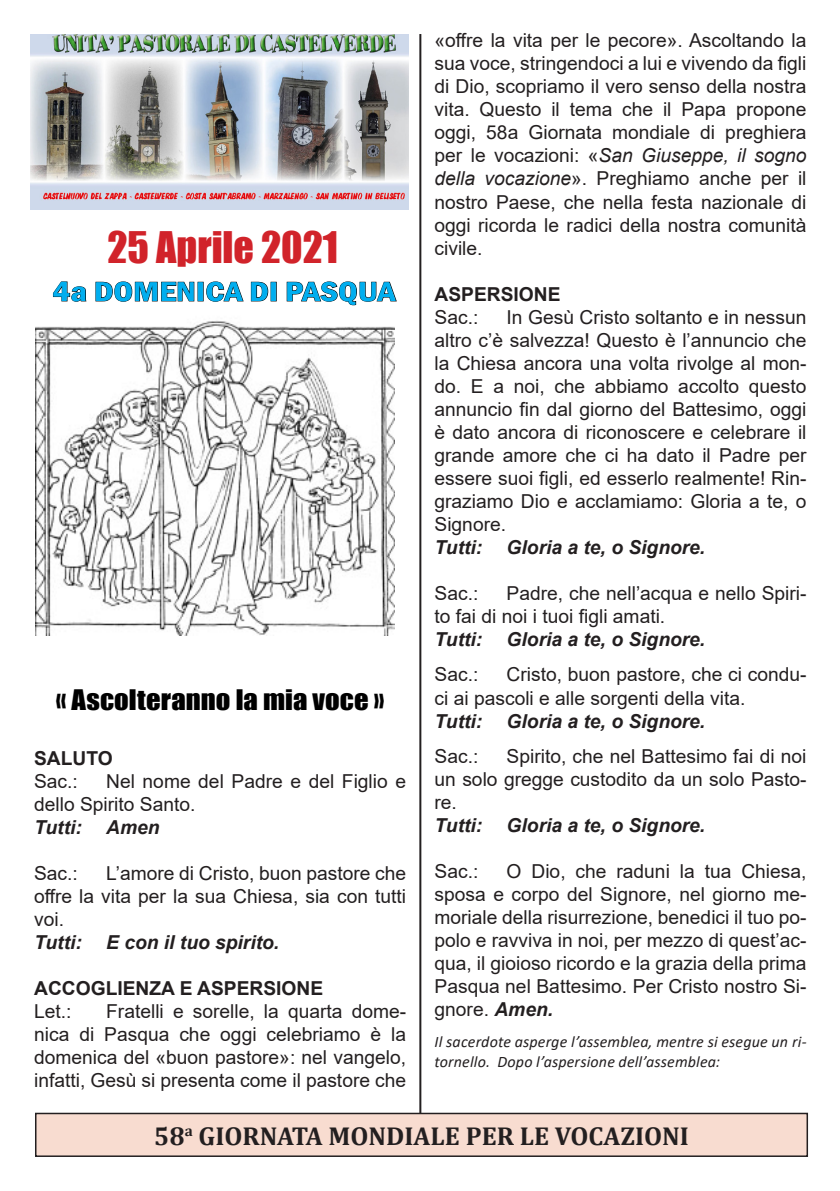
<style>
.page{position:relative;width:840px;height:1191px;background:#fff}
.page>*{position:absolute;margin:0;border:0;box-sizing:border-box;transform-origin:0 0}
.t1{font:40px "Impact";color:#d1232a}
.t2{font:600 condensed 28px "Franklin Gothic";color:#00aeef;scale:1.25 1}
.titolo_lettura{font:700 26px "Cambria";color:#231f20}
.t3{font:26px "Impact";letter-spacing:.005em;color:#000;scale:1.1 1}
.t4{font:19.2px/23px "Arial";color:#231f20;text-align:justify}
.assemblea{font:italic 700 19.2px "Arial";color:#231f20}
.t5{font:700 19.2px "Arial";color:#231f20}
.rubrica{font:italic 16px/19.2px "Calibri";letter-spacing:.005em;color:#231f20}
.s1{font-style:italic}
.s2{font-weight:700;font-style:italic}
</style>
<div class="page">
<img style="left:35px;top:321px;width:359px;height:314px">
<hr style="left:419px;top:34px;width:2px;height:1117px;background:#231f20">
<div style="left:36px;top:1113px;width:770px;height:43px;background:#f8dcd0"></div>
<div style="left:35px;top:1112px;width:772px;height:45px;border:2px solid #231f20"></div>
<img style="left:31px;top:34px;width:377px;height:176px">
<svg style="left:53px;top:281px;width:34px;height:21px"></svg>
<svg style="left:95px;top:281px;width:100px;height:21px"></svg>
<svg style="left:206px;top:281px;width:38px;height:21px"></svg>
<svg style="left:250px;top:281px;width:18px;height:21px"></svg>
<svg style="left:286px;top:281px;width:111px;height:25px"></svg>
<p class="t1" style="left:107px;top:216px;width:232px">25 Aprile 2021</p>
<p class="t2" style="left:53px;top:273px;width:276px">4a DOMENICA DI PASQUA</p>
<p class="t3" style="left:56px;top:679px;width:300px">« Ascolteranno la mia voce »</p>
<p class="t5" style="left:34px;top:744px;width:80px">SALUTO</p>
<p class="t4" style="left:34px;top:769px;width:45px">Sac.:</p>
<p class="t4" style="left:34px;top:769px;width:373px;text-indent:72px">Nel nome del Padre e del Figlio e dello Spirito Santo.</p>
<p class="assemblea" style="left:34px;top:814px;width:49px">Tutti:</p>
<p class="assemblea" style="left:106px;top:814px;width:55px">Amen</p>
<p class="t4" style="left:34px;top:861px;width:45px">Sac.:</p>
<p class="t4" style="left:34px;top:861px;width:373px;text-indent:72px">L’amore di Cristo, buon pastore che offre la vita per la sua Chiesa, sia con tutti voi.</p>
<p class="assemblea" style="left:34px;top:929px;width:49px">Tutti:</p>
<p class="assemblea" style="left:106px;top:929px;width:174px">E con il tuo spirito.</p>
<p class="t5" style="left:34px;top:974px;width:290px">ACCOGLIENZA E ASPERSIONE</p>
<p class="t4" style="left:34px;top:999px;width:39px">Let.:</p>
<p class="t4" style="left:34px;top:999px;width:373px;text-indent:72px">Fratelli e sorelle, la quarta dome&shy;nica di Pasqua che oggi celebriamo è la domenica del «buon pastore»: nel vangelo, infatti, Gesù si presenta come il pastore che</p>
<p class="t4" style="left:434px;top:29px;width:373px">«offre la vita per le pecore». Ascoltando la sua voce, stringendoci a lui e vivendo da figli di Dio, scopriamo il vero senso della nostra vita. Questo il tema che il Papa propone oggi, 58a Giornata mondiale di preghiera per le vocazioni: «<span class="s1">San Giuseppe, il sogno della vocazione</span>». Preghiamo anche per il nostro Paese, che nella festa nazionale di oggi ricorda le radici della nostra comunità civile.</p>
<p class="t5" style="left:434px;top:280px;width:127px">ASPERSIONE</p>
<p class="t4" style="left:434px;top:305px;width:45px">Sac.:</p>
<p class="t4" style="left:434px;top:305px;width:373px;text-indent:72px">In Gesù Cristo soltanto e in nessun altro c’è salvezza! Questo è l’annuncio che la Chiesa ancora una volta rivolge al mon&shy;do. E a noi, che abbiamo accolto questo annuncio fin dal giorno del Battesimo, oggi è dato ancora di riconoscere e celebrare il grande amore che ci ha dato il Padre per essere suoi figli, ed esserlo realmente! Rin&shy;graziamo Dio e acclamiamo: Gloria a te, o Signore.</p>
<p class="assemblea" style="left:434px;top:534px;width:49px">Tutti:</p>
<p class="assemblea" style="left:506px;top:534px;width:200px">Gloria a te, o Signore.</p>
<p class="t4" style="left:434px;top:582px;width:45px">Sac.:</p>
<p class="t4" style="left:434px;top:582px;width:373px;text-indent:72px">Padre, che nell’acqua e nello Spiri&shy;to fai di noi i tuoi figli amati.</p>
<p class="assemblea" style="left:434px;top:627px;width:49px">Tutti:</p>
<p class="assemblea" style="left:506px;top:627px;width:200px">Gloria a te, o Signore.</p>
<p class="t4" style="left:434px;top:663px;width:45px">Sac.:</p>
<p class="t4" style="left:434px;top:663px;width:373px;text-indent:72px">Cristo, buon pastore, che ci condu&shy;ci ai pascoli e alle sorgenti della vita.</p>
<p class="assemblea" style="left:434px;top:708px;width:49px">Tutti:</p>
<p class="assemblea" style="left:506px;top:708px;width:200px">Gloria a te, o Signore.</p>
<p class="t4" style="left:434px;top:744px;width:45px">Sac.:</p>
<p class="t4" style="left:434px;top:744px;width:373px;text-indent:72px">Spirito, che nel Battesimo fai di noi un solo gregge custodito da un solo Pasto&shy;re.</p>
<p class="assemblea" style="left:434px;top:812px;width:49px">Tutti:</p>
<p class="assemblea" style="left:506px;top:812px;width:200px">Gloria a te, o Signore.</p>
<p class="t4" style="left:434px;top:859px;width:45px">Sac.:</p>
<p class="t4" style="left:434px;top:859px;width:373px;text-indent:72px">O Dio, che raduni la tua Chiesa, sposa e corpo del Signore, nel giorno me&shy;moriale della risurrezione, benedici il tuo po&shy;polo e ravviva in noi, per mezzo di quest’ac&shy;qua, il gioioso ricordo e la grazia della prima Pasqua nel Battesimo. Per Cristo nostro Si&shy;gnore. <span class="s2">Amen.</span></p>
<p class="rubrica" style="left:434px;top:1031px;width:373px">Il sacerdote asperge l’assemblea, mentre si esegue un ri&shy;tornello. Dopo l’aspersione dell’assemblea:</p>
<p class="titolo_lettura" style="left:154px;top:1117px;width:536px">58<sup>a</sup> GIORNATA MONDIALE PER LE VOCAZIONI</p>
</div>
